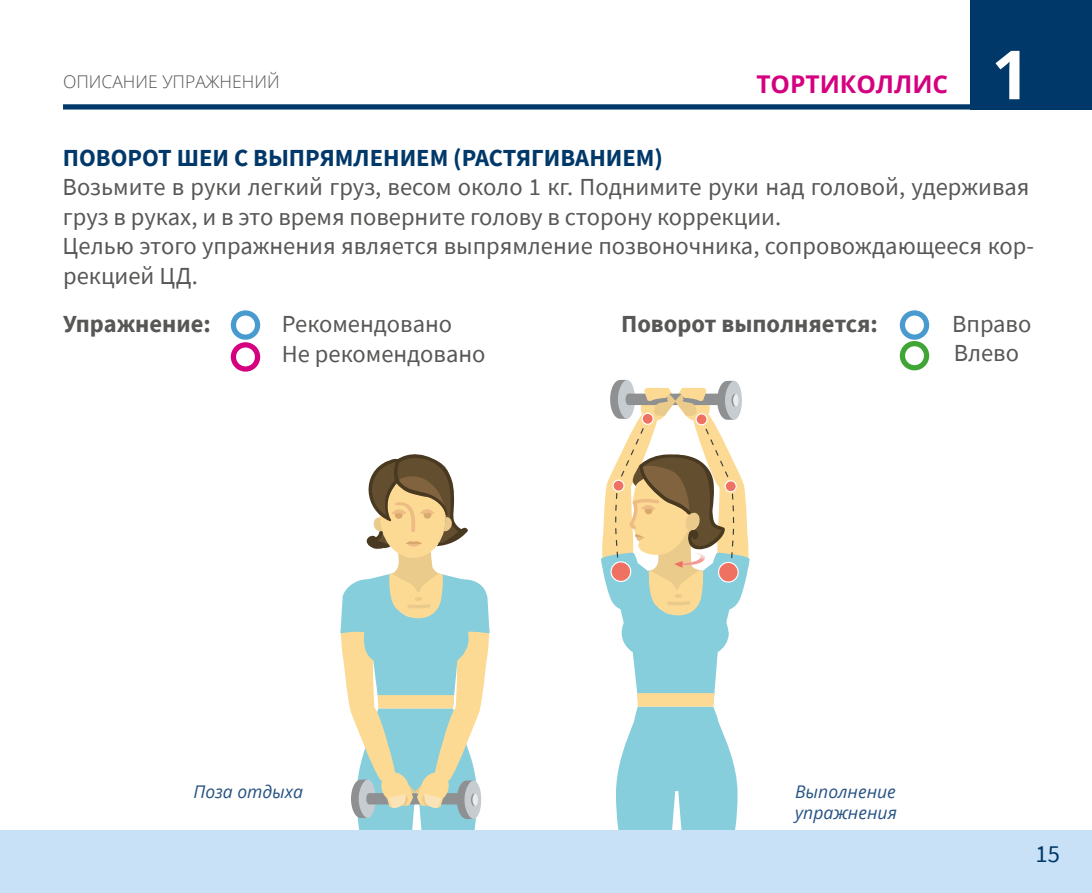
<style>
.page{position:relative;width:1092px;height:893px;background:#fff}
.page>*{position:absolute;margin:0;border:0;box-sizing:border-box;transform-origin:0 0}
.t1{font:700 67.73px "Open Sans";color:#fff}
.t2{font:24.5px/29.4px "Source Sans Pro";color:#575756}
.t3{font:700 24.5px "Source Sans Pro";color:#003869}
.t4{font:700 24.5px "Source Sans Pro";color:#575756}
.t5{font:700 24.5px "Open Sans";color:#d5007f}
.t6{font:24.5px "Source Sans Pro";color:#003869}
.t7{font:italic 17.5px/21px "Open Sans";color:#275383}
.t8{font:300 17.5px "Open Sans";color:#575756}
</style>
<div class="page">
<div style="left:970px;top:0;width:121px;height:110px;background:#003869"></div>
<div style="left:63px;top:104px;width:1028px;height:6px;background:#003869"></div>
<svg style="left:340px;top:454px;width:149px;height:376px"></svg>
<svg style="left:601px;top:380px;width:148px;height:450px"></svg>
<svg style="left:724px;top:480px;width:12px;height:12px"></svg>
<div style="left:724px;top:480px;width:13px;height:13px;border:1px solid #fff;border-radius:50%"></div>
<svg style="left:695px;top:414px;width:12px;height:11px"></svg>
<div style="left:695px;top:413px;width:13px;height:13px;border:1px solid #fff;border-radius:50%"></div>
<div style="left:899px;top:310px;width:30px;height:30px;border:5px solid #489acf;border-radius:50%"></div>
<div style="left:899px;top:341px;width:30px;height:29px;border:5px solid #3fa535;border-radius:50%"></div>
<div style="left:231px;top:310px;width:29px;height:30px;border:5px solid #489acf;border-radius:50%"></div>
<div style="left:231px;top:342px;width:29px;height:30px;border:5px solid #d5007f;border-radius:50%"></div>
<div style="left:0;top:830px;width:1091px;height:63px;background:#c8e1f6"></div>
<p class="t8" style="left:63px;top:70px;width:218px">ОПИСАНИЕ УПРАЖНЕНИЙ</p>
<p class="t5" style="left:756px;top:67px;width:193px">ТОРТИКОЛЛИС</p>
<h1 class="t1" style="left:991px;top:27px;width:40px">1</h1>
<p class="t3" style="left:63px;top:141px;width:601px">Поворот шеи с выпрямлением (растягиванием)</p>
<p class="t2" style="left:63px;top:172px;width:972px">Возьмите в руки легкий груз, весом около 1 кг. Поднимите руки над головой, удерживая груз в руках, и в это время поверните голову в сторону коррекции.<br>Целью этого упражнения является выпрямление позвоночника, сопровождающееся кор&shy;рекцией ЦД.</p>
<p class="t4" style="left:63px;top:308px;width:149px">Упражнение:</p>
<p class="t2" style="left:282px;top:309px;width:205px">Рекомендовано<br>Не рекомендовано</p>
<p class="t4" style="left:621px;top:307px;width:258px">Поворот выполняется:</p>
<p class="t2" style="left:951px;top:309px;width:81px">Вправо<br>Влево</p>
<p class="t7" style="left:193px;top:781px;width:111px">Поза отдыха</p>
<p class="t7" style="left:795px;top:781px;width:103px">Выполнение упражнения</p>
<p class="t6" style="left:1035px;top:838px;width:26px">15</p>
</div>
